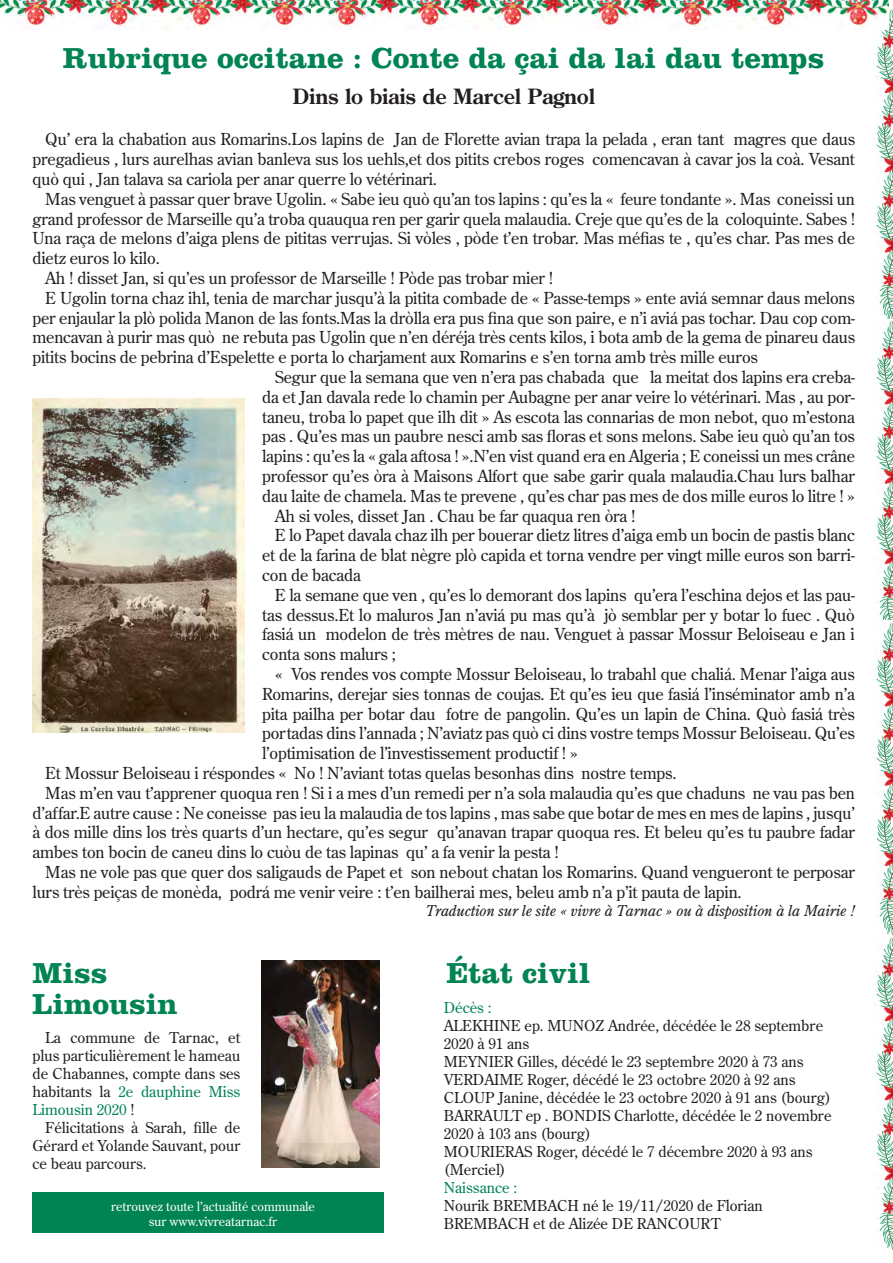
<style>
.page{position:relative;width:893px;height:1263px;background:#fff}
.page>*{position:absolute;margin:0;border:0;box-sizing:border-box;transform-origin:0 0}
.t1{font:700 30px "Clarendon";color:#008453}
.t2{font:700 21px "Century Old Style";letter-spacing:-.01em;color:#231f20}
.t3{font:16.5px/19.8px "Century Old Style";letter-spacing:-.01em;color:#231f20;text-align:justify}
.t4{font:15px/18px "Century Old Style";color:#231f20}
.t5{font:italic 15px "Century Old Style";letter-spacing:-.01em;color:#231f20}
.t6{font:15px "Century Old Style";color:#008453}
.t7{font:12.6px "Century Old Style";color:#fff}
.s1{color:#008453}
</style>
<div class="page">
<img style="left:261px;top:960px;width:118px;height:207px">
<div style="left:33px;top:1192px;width:351px;height:40px;background:#008453"></div>
<img style="left:873px;top:0;width:20px;height:319px">
<img style="left:873px;top:320px;width:20px;height:300px">
<img style="left:873px;top:622px;width:20px;height:628px">
<img style="left:0;top:0;width:311px;height:29px">
<img style="left:311px;top:0;width:263px;height:29px">
<img style="left:574px;top:0;width:314px;height:29px">
<img style="left:33px;top:398px;width:212px;height:335px">
<p class="t1" style="left:63px;top:40px;width:763px">Rubrique occitane : Conte da çai da lai dau temps</p>
<p class="t2" style="left:292px;top:82px;width:304px">Dins lo biais de Marcel Pagnol</p>
<p class="t3" style="left:33px;top:129px;width:824px;text-indent:13px">Qu’ era la chabation aus Romarins.Los lapins de Jan de Florette avian trapa la pelada , eran tant magres que daus pregadieus , lurs aurelhas avian banleva sus los uehls,et dos pitits crebos roges comencavan à cavar jos la coà. Vesant quò qui , Jan talava sa cariola per anar querre lo vétérinari.</p>
<p class="t3" style="left:33px;top:189px;width:824px;text-indent:13px">Mas venguet à passar quer brave Ugolin. « Sabe ieu quò qu’an tos lapins : qu’es la « feure tondante ». Mas coneissi un grand professor de Marseille qu’a troba quauqua ren per garir quela malaudia. Creje que qu’es de la coloquinte. Sabes !<br>Una raça de melons d’aiga plens de pititas verrujas. Si vòles , pòde t’en trobar. Mas méfias te , qu’es char. Pas mes de dietz euros lo kilo.</p>
<p class="t3" style="left:45px;top:268px;width:509px">Ah ! disset Jan, si qu’es un professor de Marseille ! Pòde pas trobar mier !</p>
<p class="t3" style="left:33px;top:288px;width:824px;text-indent:13px">E Ugolin torna chaz ihl, tenia de marchar jusqu’à la pitita combade de « Passe-temps » ente aviá semnar daus melons per enjaular la plò polida Manon de las fonts.Mas la dròlla era pus fina que son paire, e n’i aviá pas tochar. Dau cop com&shy;mencavan à purir mas quò ne rebuta pas Ugolin que n’en déréja très cents kilos, i bota amb de la gema de pinareu daus pitits bocins de pebrina d’Espelette e porta lo charjament aux Romarins e s’en torna amb très mille euros</p>
<p class="t3" style="left:262px;top:367px;width:594px;text-indent:13px">Segur que la semana que ven n’era pas chabada que la meitat dos lapins era creba&shy;da et Jan davala rede lo chamin per Aubagne per anar veire lo vétérinari. Mas , au por&shy;taneu, troba lo papet que ilh dit » As escota las connarias de mon nebot, quo m’estona pas . Qu’es mas un paubre nesci amb sas floras et sons melons. Sabe ieu quò qu’an tos lapins : qu’es la « gala aftosa ! ».N’en vist quand era en Algeria ; E coneissi un mes crâne professor qu’es òra à Maisons Alfort que sabe garir quala malaudia.Chau lurs balhar dau laite de chamela. Mas te prevene , qu’es char pas mes de dos mille euros lo litre ! »</p>
<p class="t3" style="left:275px;top:505px;width:362px">Ah si voles, disset Jan . Chau be far quaqua ren òra !</p>
<p class="t3" style="left:262px;top:525px;width:594px;text-indent:13px">E lo Papet davala chaz ilh per bouerar dietz litres d’aiga emb un bocin de pastis blanc et de la farina de blat nègre plò capida et torna vendre per vingt mille euros son barri&shy;con de bacada</p>
<p class="t3" style="left:262px;top:585px;width:594px;text-indent:13px">E la semane que ven , qu’es lo demorant dos lapins qu’era l’eschina dejos et las pau&shy;tas dessus.Et lo maluros Jan n’aviá pu mas qu’à jò semblar per y botar lo fuec . Quò fasiá un modelon de très mètres de nau. Venguet à passar Mossur Beloiseau e Jan i conta sons malurs ;</p>
<p class="t3" style="left:262px;top:664px;width:594px;text-indent:13px">« Vos rendes vos compte Mossur Beloiseau, lo trabahl que chaliá. Menar l’aiga aus Romarins, derejar sies tonnas de coujas. Et qu’es ieu que fasiá l’inséminator amb n’a pita pailha per botar dau fotre de pangolin. Qu’es un lapin de China. Quò fasiá très portadas dins l’annada ; N’aviatz pas quò ci dins vostre temps Mossur Beloiseau. Qu’es l’optimisation de l’investissement productif ! »</p>
<p class="t3" style="left:45px;top:763px;width:633px">Et Mossur Beloiseau i réspondes « No ! N’aviant totas quelas besonhas dins nostre temps.</p>
<p class="t3" style="left:33px;top:783px;width:824px;text-indent:13px">Mas m’en vau t’apprener quoqua ren ! Si i a mes d’un remedi per n’a sola malaudia qu’es que chaduns ne vau pas ben d’affar.E autre cause : Ne coneisse pas ieu la malaudia de tos lapins , mas sabe que botar de mes en mes de lapins , jusqu’ à dos mille dins los très quarts d’un hectare, qu’es segur qu’anavan trapar quoqua res. Et beleu qu’es tu paubre fadar ambes ton bocin de caneu dins lo cuòu de tas lapinas qu’ a fa venir la pesta !</p>
<p class="t3" style="left:33px;top:862px;width:824px;text-indent:13px">Mas ne vole pas que quer dos saligauds de Papet et son nebout chatan los Romarins. Quand vengueront te perposar lurs très peiças de monèda, podrá me venir veire : t’en bailherai mes, beleu amb n’a p’it pauta de lapin.</p>
<p class="t5" style="left:426px;top:901px;width:431px">Traduction sur le site « vivre à Tarnac » ou à disposition à la Mairie !</p>
<p class="t1" style="left:33px;top:954px;width:77px">Miss</p>
<p class="t1" style="left:33px;top:986px;width:147px">Limousin</p>
<p class="t4" style="left:33px;top:1028px;width:209px;text-align:justify;text-indent:13px">La commune de Tarnac, et plus particulièrement le hameau de Chabannes, compte dans ses habitants la <span class="s1">2e dauphine Miss Limousin 2020</span> !</p>
<p class="t4" style="left:33px;top:1118px;width:209px;text-align:justify;text-indent:13px">Félicitations à Sarah, fille de Gérard et Yolande Sauvant, pour ce beau parcours.</p>
<p class="t7" style="left:111px;top:1198px;width:205px">retrouvez toute l’actualité communale</p>
<p class="t7" style="left:149px;top:1213px;width:130px">sur www.vivreatarnac.fr</p>
<p class="t1" style="left:446px;top:954px;width:146px">État civil</p>
<p class="t6" style="left:444px;top:998px;width:49px">Décès :</p>
<p class="t4" style="left:444px;top:1017px;width:381px">ALEKHINE ep. MUNOZ Andrée, décédée le 28 septembre<br>2020 à 91 ans</p>
<p class="t4" style="left:444px;top:1053px;width:361px">MEYNIER Gilles, décédé le 23 septembre 2020 à 73 ans</p>
<p class="t4" style="left:444px;top:1071px;width:353px">VERDAIME Roger, décédé le 23 octobre 2020 à 92 ans</p>
<p class="t4" style="left:444px;top:1089px;width:389px">CLOUP Janine, décédée le 23 octobre 2020 à 91 ans (bourg)</p>
<p class="t4" style="left:444px;top:1107px;width:389px">BARRAULT ep . BONDIS Charlotte, décédée le 2 novembre<br>2020 à 103 ans (bourg)</p>
<p class="t4" style="left:444px;top:1143px;width:370px">MOURIERAS Roger, décédé le 7 décembre 2020 à 93 ans (Merciel)</p>
<p class="t6" style="left:444px;top:1178px;width:75px">Naissance :</p>
<p class="t4" style="left:444px;top:1197px;width:321px">Nourik BREMBACH né le 19/11/2020 de Florian</p>
<p class="t4" style="left:444px;top:1215px;width:278px">BREMBACH et de Alizée DE RANCOURT</p>
</div>
